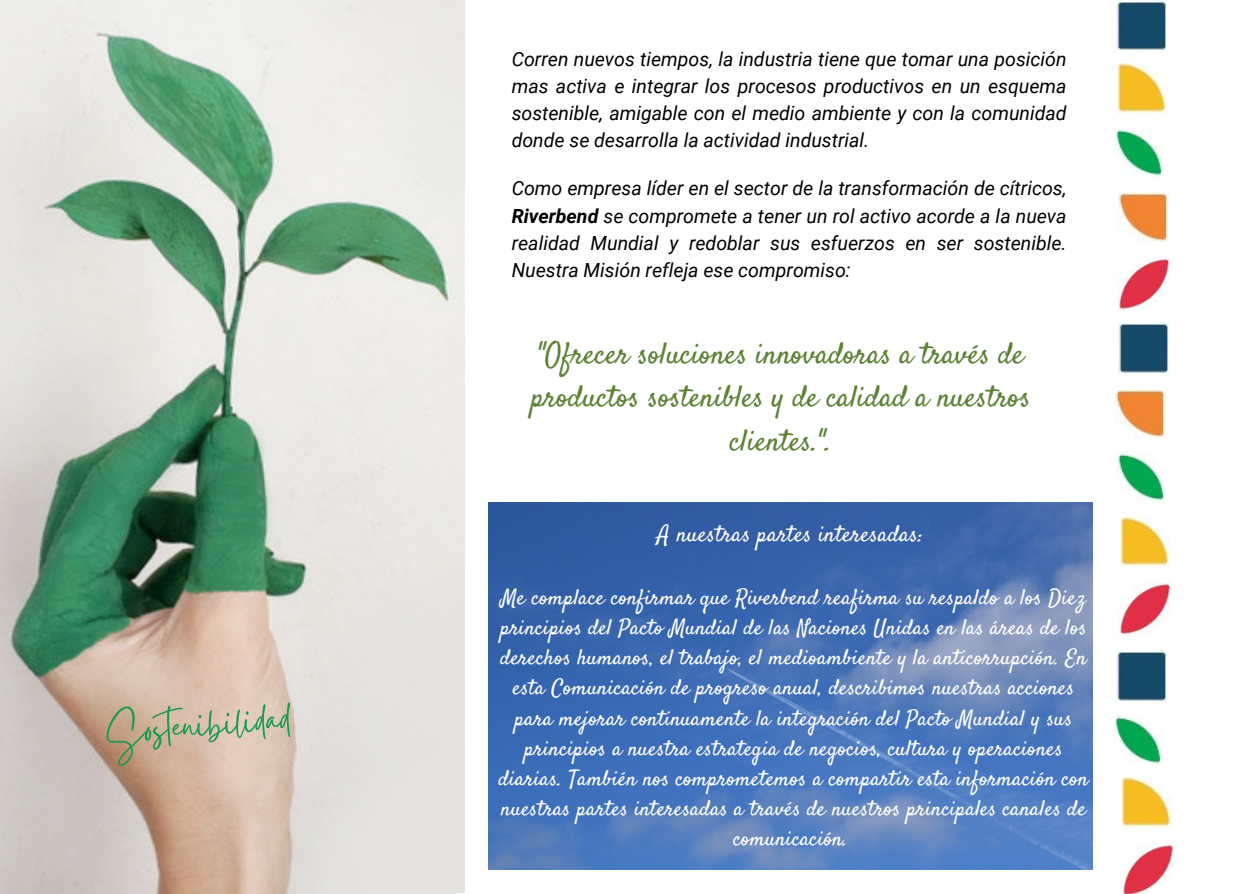
<style>
.page{position:relative;width:1233px;height:894px;background:#fff}
.page>*{position:absolute;margin:0;border:0;box-sizing:border-box;transform-origin:0 0}
.t1{font:48px "Gistesy";color:#189b4d}
.t2{font:30px/43.8px "Satisfy";color:#5b8235;text-align:center}
.t3{font:22.95px "Satisfy";letter-spacing:.01em;color:#fff}
.t4{font:21.6px/30.2px "Satisfy";letter-spacing:.01em;color:#fff;text-align:center}
.t5{font:italic 19.5px/27px "Roboto";color:#000;text-align:justify}
.s1{font-weight:700}
</style>
<div class="page">
<img style="left:1115px;top:0;width:52px;height:52px">
<img style="left:1117px;top:64px;width:50px;height:51px">
<img style="left:1118px;top:258px;width:51px;height:52px">
<img style="left:1117px;top:192px;width:52px;height:50px">
<img style="left:1115px;top:127px;width:48px;height:50px">
<img style="left:1117px;top:323px;width:52px;height:51px">
<img style="left:1115px;top:389px;width:51px;height:49px">
<img style="left:1116px;top:451px;width:49px;height:51px">
<img style="left:1120px;top:517px;width:50px;height:50px">
<img style="left:1119px;top:583px;width:52px;height:52px">
<img style="left:1115px;top:650px;width:52px;height:52px">
<img style="left:1114px;top:714px;width:48px;height:50px">
<img style="left:1122px;top:777px;width:49px;height:51px">
<img style="left:1122px;top:844px;width:51px;height:49px">
<img style="left:0;top:0;width:464px;height:893px">
<img style="left:488px;top:502px;width:604px;height:367px">
<p class="t1" style="left:104px;top:697px;width:186px;rotate:-4deg">Sostenibilidad</p>
<p class="t5" style="left:512px;top:46px;width:556px">Corren nuevos tiempos, la industria tiene que tomar una posición mas activa e integrar los procesos productivos en un esquema sostenible, amigable con el medio ambiente y con la comunidad donde se desarrolla la actividad industrial.</p>
<p class="t5" style="left:512px;top:175px;width:556px">Como empresa líder en el sector de la transformación de cítricos, <span class="s1">Riverbend</span> se compromete a tener un rol activo acorde a la nueva realidad Mundial y redoblar sus esfuerzos en ser sostenible.<br>Nuestra Misión refleja ese compromiso:</p>
<p class="t2" style="left:531px;top:334px;width:501px">"Ofrecer soluciones innovadoras a través de productos sostenibles y de calidad a nuestros clientes.".</p>
<p class="t3" style="left:657px;top:519px;width:268px">A nuestras partes interesadas:</p>
<p class="t4" style="left:499px;top:583px;width:591px">Me complace confirmar que Riverbend reafirma su respaldo a los Diez principios del Pacto Mundial de las Naciones Unidas en las áreas de los derechos humanos, el trabajo, el medioambiente y la anticorrupción. En esta Comunicación de progreso anual, describimos nuestras acciones para mejorar continuamente la integración del Pacto Mundial y sus principios a nuestra estrategia de negocios, cultura y operaciones diarias. También nos comprometemos a compartir esta información con nuestras partes interesadas a través de nuestros principales canales de comunicación.</p>
</div>
